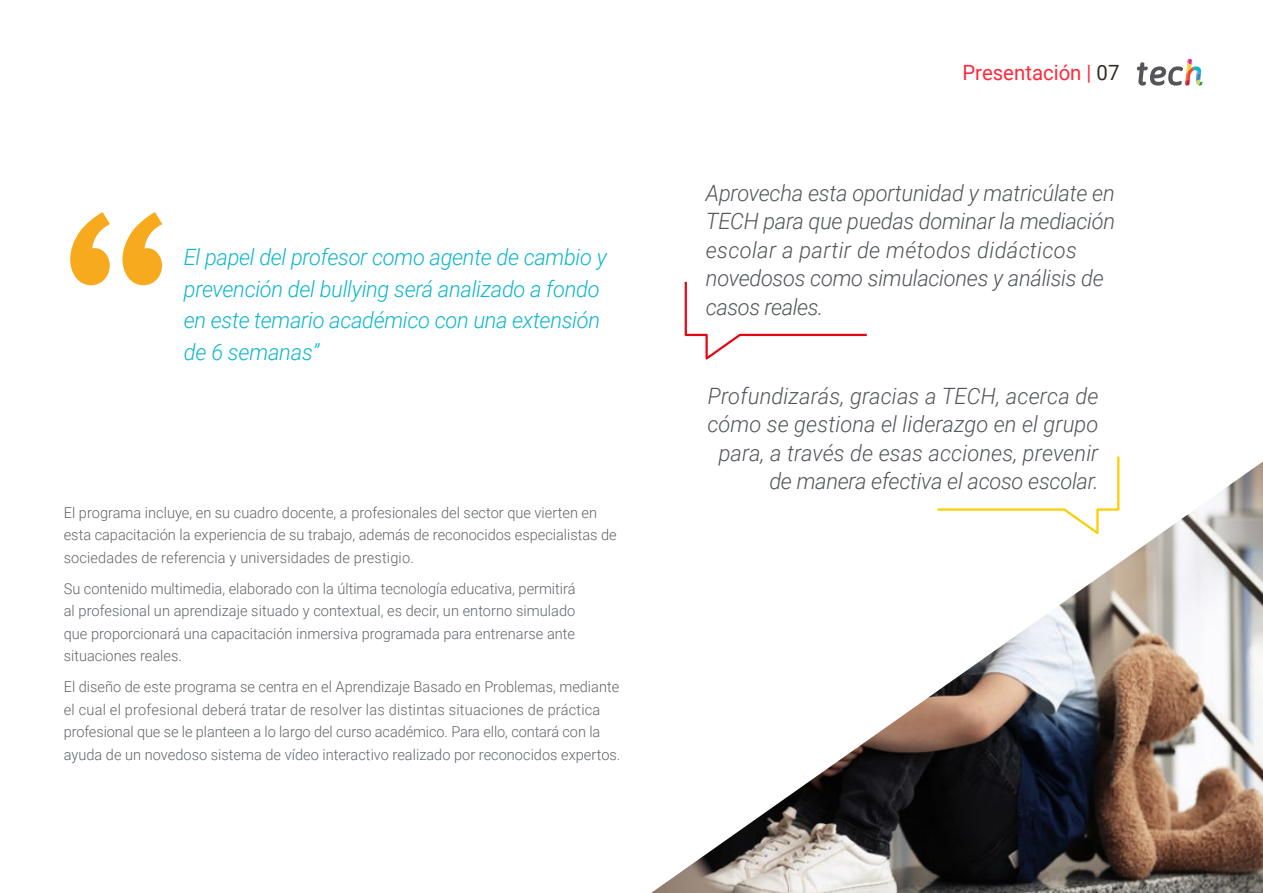
<style>
.page{position:relative;width:1263px;height:893px;background:#fff}
.page>*{position:absolute;margin:0;border:0;box-sizing:border-box;transform-origin:0 0}
.t1{font:italic 300 22.5px/28.5px "Roboto";letter-spacing:-.01em;color:#52555b}
.t2{font:italic 300 22.5px/31.5px "Roboto";letter-spacing:-.015em;color:#0fb6cf}
.t3{font:21px "Roboto";color:#ff293a}
.t4{font:300 15px/22.5px "Roboto";color:#61646a}
.s1{color:#312e20}
</style>
<div class="page">
<svg style="left:70px;top:212px;width:92px;height:73px"></svg>
<img style="left:651px;top:461px;width:612px;height:432px">
<svg style="left:684px;top:281px;width:183px;height:79px"></svg>
<svg style="left:1137px;top:59px;width:65px;height:27px"></svg>
<svg style="left:935px;top:456px;width:185px;height:81px"></svg>
<h1 class="t2" style="left:184px;top:240px;width:424px">El papel del profesor como agente de cambio y prevención del bullying será analizado a fondo en este temario académico con una extensión de 6 semanas”</h1>
<p class="t4" style="left:64px;top:501px;width:554px">El programa incluye, en su cuadro docente, a profesionales del sector que vierten en esta capacitación la experiencia de su trabajo, además de reconocidos especialistas de sociedades de referencia y universidades de prestigio.</p>
<p class="t4" style="left:64px;top:577px;width:513px;text-align:justify">Su contenido multimedia, elaborado con la última tecnología educativa, permitirá al profesional un aprendizaje situado y contextual, es decir, un entorno simulado que proporcionará una capacitación inmersiva programada para entrenarse ante situaciones reales.</p>
<p class="t4" style="left:64px;top:675px;width:558px">El diseño de este programa se centra en el Aprendizaje Basado en Problemas, mediante el cual el profesional deberá tratar de resolver las distintas situaciones de práctica profesional que se le planteen a lo largo del curso académico. Para ello, contará con la ayuda de un novedoso sistema de vídeo interactivo realizado por reconocidos expertos.</p>
<h2 class="t3" style="left:962px;top:57px;width:159px">Presentación | <span class="s1">07</span></h2>
<h1 class="t1" style="left:706px;top:178px;width:411px">Aprovecha esta oportunidad y matricúlate en TECH para que puedas dominar la mediación escolar a partir de métodos didácticos novedosos como simulaciones y análisis de casos reales.</h1>
<h1 class="t1" style="left:707px;top:381px;width:393px;text-align:right">Profundizarás, gracias a TECH, acerca de cómo se gestiona el liderazgo en el grupo para, a través de esas acciones, prevenir de manera efectiva el acoso escolar.</h1>
</div>
